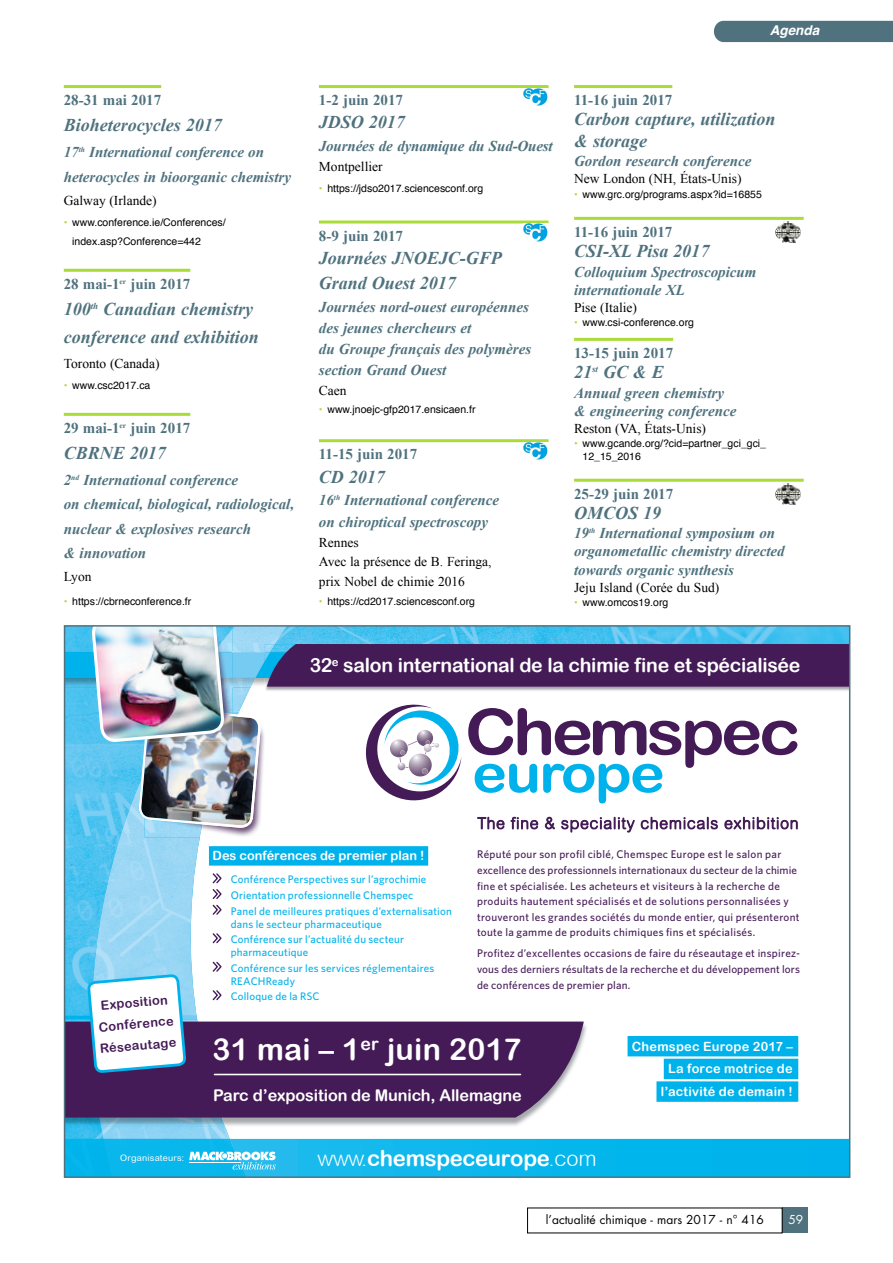
<style>
.page{position:relative;width:893px;height:1263px;background:#fff}
.page>*{position:absolute;margin:0;border:0;box-sizing:border-box;transform-origin:0 0}
.t1{font:30.3px "Arial Rounded MT Bold+ZRENIL";letter-spacing:.01em;color:#fff}
.t2{font:22.05px "Arial Rounded MT Bold+ZRENIL";letter-spacing:-.015em;color:#fff}
.t3{font:19.5px "Arial Rounded MT Bold+ZRENIL";letter-spacing:-.015em;color:#fff}
.t4{font:italic 700 18px/27.9px "Times New Roman";color:#4f727e}
.t5{font:16.2px "Arial Rounded MT Bold+ZRENIL";letter-spacing:-.005em;color:#fff}
.t6{font:italic 700 15px/24.3px "Times New Roman";color:#4f727e}
.t7{font:700 15px "Times New Roman";color:#4f727e}
.t8{font:13.5px/19.5px "Times New Roman";color:#000}
.t9{font:italic 700 13.5px "Helvetica";color:#fff}
.t10{font:12.75px/22.6px "Arial Rounded MT Bold+ZRENIL";letter-spacing:.015em;color:#fff;text-align:right}
.t11{font:12.75px/21.6px "Arial Rounded MT Bold+ZRENIL";color:#451b57;text-align:center}
.t12{font:12px "Futura";color:#000}
.t13{font:12px "Futura";color:#fff}
.t14{font:11.1px/15.6px "Whitney Medium+JRUXSE";letter-spacing:.025em;color:#451b57}
.t15{font:10.95px/15.8px "Whitney Medium+JRUXSE";letter-spacing:.02em;color:#00b2eb}
.t16{font:10.5px/18.9px "Helvetica";color:#000}
.t17{font:9px "Arial Rounded MT+DIJBSK";letter-spacing:.025em;color:#fff}
.s1{color:#a9db39}
.s2{font-family:"Arial Rounded MT Light+UJDYUV"}
</style>
<div class="page">
<hr style="left:64px;top:85px;width:97px;height:3px;background:#a9db39">
<hr style="left:64px;top:269px;width:126px;height:3px;background:#a9db39">
<hr style="left:64px;top:413px;width:126px;height:3px;background:#a9db39">
<hr style="left:319px;top:85px;width:230px;height:3px;background:#a9db39">
<hr style="left:319px;top:220px;width:230px;height:3px;background:#a9db39">
<hr style="left:319px;top:439px;width:230px;height:3px;background:#a9db39">
<hr style="left:574px;top:85px;width:98px;height:3px;background:#a9db39">
<hr style="left:574px;top:217px;width:230px;height:3px;background:#a9db39">
<hr style="left:574px;top:338px;width:99px;height:3px;background:#a9db39">
<hr style="left:574px;top:479px;width:230px;height:3px;background:#a9db39">
<img style="left:524px;top:88px;width:23px;height:18px">
<img style="left:524px;top:224px;width:23px;height:17px">
<img style="left:524px;top:442px;width:23px;height:18px">
<img style="left:775px;top:221px;width:25px;height:22px">
<img style="left:775px;top:483px;width:25px;height:22px">
<div style="left:714px;top:21px;width:179px;height:21px;background:#4f727e"></div>
<div style="left:782px;top:1208px;width:26px;height:25px;background:#4f727e"></div>
<img style="left:67px;top:628px;width:25px;height:241px">
<img style="left:67px;top:869px;width:25px;height:147px">
<img style="left:67px;top:678px;width:25px;height:9px">
<div style="left:65px;top:652px;width:784px;height:26px;background:#00b2eb"></div>
<img style="left:92px;top:837px;width:108px;height:81px">
<img style="left:92px;top:1019px;width:138px;height:120px">
<img style="left:247px;top:1139px;width:600px;height:36px">
<img style="left:67px;top:1139px;width:36px;height:36px">
<img style="left:103px;top:1139px;width:144px;height:36px">
<div style="left:209px;top:846px;width:219px;height:20px;background:#00b2eb"></div>
<svg style="left:212px;top:873px;width:10px;height:42px"></svg>
<svg style="left:212px;top:933px;width:10px;height:11px"></svg>
<svg style="left:212px;top:961px;width:10px;height:11px"></svg>
<svg style="left:212px;top:990px;width:10px;height:11px"></svg>
<div style="left:628px;top:1036px;width:170px;height:20px;background:#00b2eb"></div>
<div style="left:664px;top:1059px;width:134px;height:20px;background:#00b2eb"></div>
<div style="left:656px;top:1081px;width:142px;height:21px;background:#00b2eb"></div>
<img style="left:225px;top:1025px;width:362px;height:102px">
<img style="left:197px;top:1117px;width:28px;height:10px">
<svg style="left:67px;top:1021px;width:517px;height:96px;background:#502961"></svg>
<hr style="left:214px;top:1074px;width:306px;height:1px;background:#fff">
<svg style="left:92px;top:628px;width:755px;height:209px"></svg>
<svg style="left:88px;top:918px;width:109px;height:211px"></svg>
<svg style="left:189px;top:1151px;width:87px;height:18px"></svg>
<p class="t9" style="left:770px;top:25px;width:51px">Agenda</p>
<p class="t7" style="left:64px;top:92px;width:99px">28-31 mai 2017</p>
<p class="t4" style="left:64px;top:111px;width:159px">Bioheterocycles 2017</p>
<p class="t6" style="left:64px;top:140px;width:229px">17<sup>th</sup> International conference on heterocycles in bioorganic chemistry</p>
<p class="t8" style="left:64px;top:191px;width:94px">Galway (Irlande)</p>
<p class="t16" style="left:72px;top:214px;width:155px;text-indent:-9px"><span class="s1">•</span> www.conference.ie/Conferences/ index.asp?Conference=442</p>
<p class="t7" style="left:64px;top:275px;width:128px">28 mai-1<sup>er</sup> juin 2017</p>
<p class="t4" style="left:64px;top:295px;width:196px">100<sup>th</sup> Canadian chemistry conference and exhibition</p>
<p class="t8" style="left:64px;top:354px;width:97px">Toronto (Canada)</p>
<p class="t16" style="left:64px;top:377px;width:88px"><span class="s1">•</span> www.csc2017.ca</p>
<p class="t7" style="left:64px;top:419px;width:128px">29 mai-1<sup>er</sup> juin 2017</p>
<p class="t4" style="left:64px;top:439px;width:103px">CBRNE 2017</p>
<p class="t6" style="left:64px;top:468px;width:232px">2<sup>nd</sup> International conference<br>on chemical, biological, radiological, nuclear &amp; explosives research<br>&amp; innovation</p>
<p class="t8" style="left:64px;top:567px;width:29px">Lyon</p>
<p class="t16" style="left:64px;top:593px;width:129px"><span class="s1">•</span> https://cbrneconference.fr</p>
<p class="t7" style="left:319px;top:92px;width:86px">1-2 juin 2017</p>
<p class="t4" style="left:319px;top:108px;width:87px">JDSO 2017</p>
<p class="t6" style="left:319px;top:134px;width:235px">Journées de dynamique du Sud-Ouest</p>
<p class="t8" style="left:319px;top:157px;width:65px">Montpellier</p>
<p class="t16" style="left:319px;top:180px;width:166px"><span class="s1">•</span> https://jdso2017.sciencesconf.org</p>
<p class="t7" style="left:319px;top:227px;width:86px">8-9 juin 2017</p>
<p class="t4" style="left:319px;top:245px;width:184px;line-height:24.9px">Journées JNOEJC-GFP<br>Grand Ouest 2017</p>
<p class="t6" style="left:319px;top:296px;width:214px;line-height:21.3px">Journées nord-ouest européennes des jeunes chercheurs et<br>du Groupe français des polymères section Grand Ouest</p>
<p class="t8" style="left:319px;top:381px;width:29px">Caen</p>
<p class="t16" style="left:319px;top:401px;width:158px"><span class="s1">•</span> www.jnoejc-gfp2017.ensicaen.fr</p>
<p class="t7" style="left:319px;top:446px;width:100px">11-15 juin 2017</p>
<p class="t4" style="left:319px;top:462px;width:67px">CD 2017</p>
<p class="t6" style="left:319px;top:490px;width:182px;line-height:21.3px">16<sup>th</sup> International conference on chiroptical spectroscopy</p>
<p class="t8" style="left:319px;top:532px;width:174px">Rennes<br>Avec la présence de B. Feringa, prix Nobel de chimie 2016</p>
<p class="t16" style="left:319px;top:593px;width:158px"><span class="s1">•</span> https://cd2017.sciencesconf.org</p>
<p class="t7" style="left:574px;top:92px;width:100px">11-16 juin 2017</p>
<p class="t4" style="left:574px;top:108px;width:203px;line-height:21.6px">Carbon capture, utilization &amp; storage</p>
<p class="t6" style="left:574px;top:149px;width:179px">Gordon research conference</p>
<p class="t8" style="left:574px;top:169px;width:169px">New London (NH, États-Unis)</p>
<p class="t16" style="left:574px;top:186px;width:189px"><span class="s1">•</span> www.grc.org/programs.aspx?id=16855</p>
<p class="t7" style="left:574px;top:223px;width:100px">11-16 juin 2017</p>
<p class="t4" style="left:574px;top:237px;width:137px">CSI-XL Pisa 2017</p>
<p class="t6" style="left:574px;top:262px;width:184px;line-height:18px">Colloquium Spectroscopicum internationale XL</p>
<p class="t8" style="left:574px;top:297px;width:64px">Pise (Italie)</p>
<p class="t16" style="left:574px;top:314px;width:121px"><span class="s1">•</span> www.csi-conference.org</p>
<p class="t7" style="left:574px;top:344px;width:101px">13-15 juin 2017</p>
<p class="t4" style="left:574px;top:358px;width:91px">21<sup>st</sup> GC &amp; E</p>
<p class="t6" style="left:574px;top:383px;width:164px;line-height:18px">Annual green chemistry &amp; engineering conference</p>
<p class="t8" style="left:574px;top:418px;width:134px">Reston (VA, États-Unis)</p>
<p class="t16" style="left:583px;top:438px;width:185px;line-height:12.6px;text-indent:-9px"><span class="s1">•</span> www.gcande.org/?cid=partner_gci_gci_<br>12_15_2016</p>
<p class="t7" style="left:574px;top:485px;width:101px">25-29 juin 2017</p>
<p class="t4" style="left:574px;top:499px;width:88px">OMCOS 19</p>
<p class="t6" style="left:574px;top:524px;width:212px;line-height:18px">19<sup>th</sup> International symposium on organometallic chemistry directed towards organic synthesis</p>
<p class="t8" style="left:574px;top:577px;width:147px">Jeju Island (Corée du Sud)</p>
<p class="t16" style="left:574px;top:594px;width:96px"><span class="s1">•</span> www.omcos19.org</p>
<h3 class="t3" style="left:310px;top:654px;width:492px">32<sup>e</sup> salon international de la chimie fine et spécialisée</h3>
<p class="t11" style="left:95px;top:995px;width:78px;rotate:-5deg">Exposition<br>Conférence<br>Réseautage</p>
<p class="t10" style="left:213px;top:843px;width:213px">Des conférences de premier plan !</p>
<p class="t15" style="left:231px;top:872px;width:223px">Conférence Perspectives sur l’agrochimie<br>Orientation professionnelle Chemspec<br>Panel de meilleures pratiques d’externalisation</p>
<p class="t15" style="left:231px;top:916px;width:175px">dans le secteur pharmaceutique<br>Conférence sur l’actualité du secteur</p>
<p class="t15" style="left:231px;top:944px;width:205px">pharmaceutique<br>Conférence sur les services réglementaires</p>
<p class="t15" style="left:231px;top:973px;width:90px">REACHReady<br>Colloque de la RSC</p>
<p class="t14" style="left:477px;top:847px;width:324px">Réputé pour son profil ciblé, Chemspec Europe est le salon par excellence des professionnels internationaux du secteur de la chimie fine et spécialisée. Les acheteurs et visiteurs à la recherche de produits hautement spécialisés et de solutions personnalisées y trouveront les grandes sociétés du monde entier, qui présenteront toute la gamme de produits chimiques fins et spécialisés.</p>
<p class="t14" style="left:477px;top:946px;width:325px;text-align:justify">Profitez d’excellentes occasions de faire du réseautage et inspirez&shy;vous des derniers résultats de la recherche et du développement lors de conférences de premier plan.</p>
<h1 class="t1" style="left:213px;top:1031px;width:310px">31 mai – 1<sup>er</sup> juin 2017</h1>
<p class="t5" style="left:213px;top:1085px;width:310px">Parc d’exposition de Munich, Allemagne</p>
<p class="t10" style="left:632px;top:1035px;width:162px">Chemspec Europe 2017 –<br>La force motrice de l’activité de demain !</p>
<p class="t17" style="left:120px;top:1153px;width:65px">Organisateurs:</p>
<h2 class="t2" style="left:317px;top:1145px;width:281px"><span class="s2">www.</span>chemspeceurope<span class="s2">.com</span></h2>
<p class="t12" style="left:546px;top:1214px;width:219px">l’actualité chimique - mars 2017 - n° 416</p>
<p class="t13" style="left:788px;top:1214px;width:16px">59</p>
</div>
